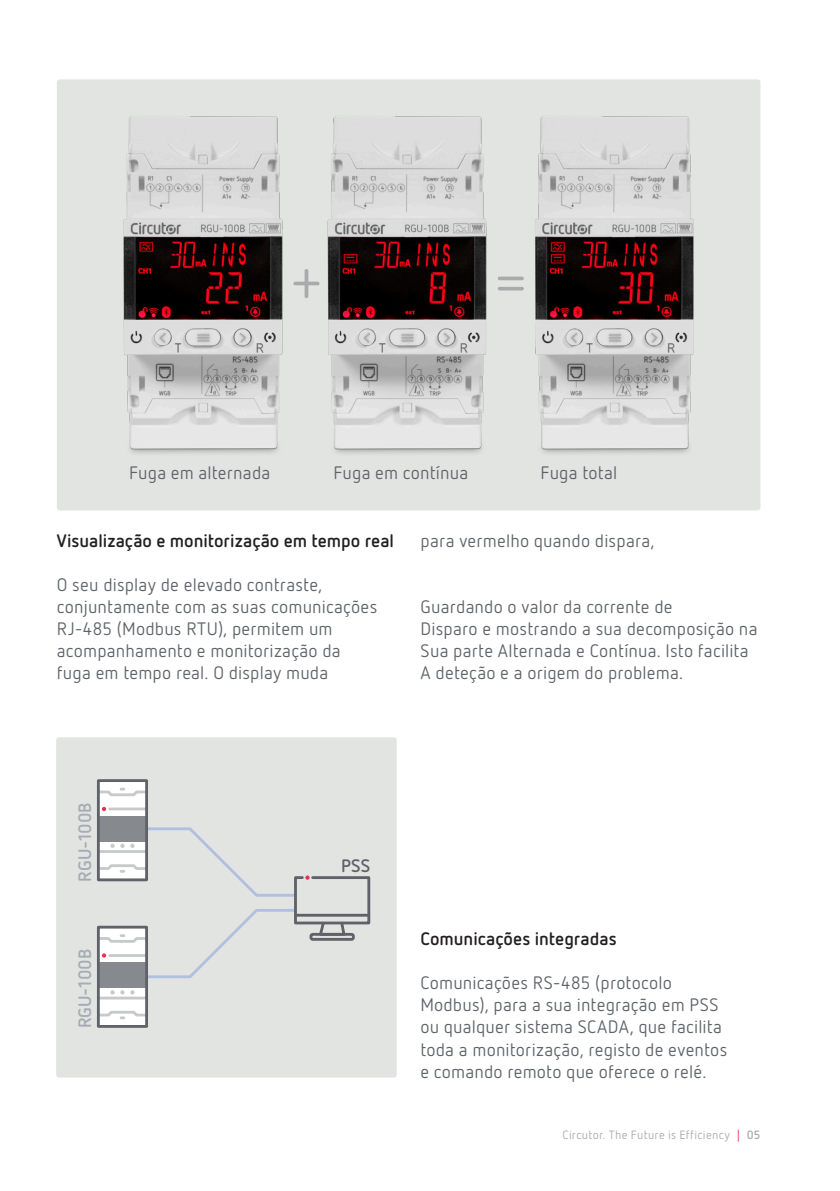
<style>
.page{position:relative;width:840px;height:1191px;background:#fff}
.page>*{position:absolute;margin:0;border:0;box-sizing:border-box;transform-origin:0 0}
.t1{font:18px/22px "Netto Pro";letter-spacing:.01em;color:#5f6369}
.t2{font:700 18px "Netto Pro";color:#231f20}
.t3{font:700 18px "Netto Pro";color:#a6acb3}
.t4{font:700 18px "Netto Pro";color:#5f6369}
.t5{font:12px "Netto Pro";letter-spacing:.03em;color:#a8abac}
.s1{color:#ee2d50}
.s2{font-weight:700}
</style>
<div class="page">
<div style="left:57px;top:79px;width:703px;height:431px;background:#e2e4e2;border-radius:3px"></div>
<div style="left:56px;top:737px;width:340px;height:340px;background:#e2e4e2;border-radius:3px"></div>
<div style="left:98px;top:780px;width:48px;height:100px;background:#fff"></div>
<div style="left:98px;top:816px;width:48px;height:25px;background:#868a8e"></div>
<hr style="left:110px;top:807px;width:36px;height:3px;background:#c8c9c9">
<svg style="left:102px;top:807px;width:4px;height:4px"></svg>
<svg style="left:101px;top:787px;width:43px;height:10px"></svg>
<div style="left:97px;top:779px;width:51px;height:102px;border:3px solid #5f6369"></div>
<div style="left:98px;top:927px;width:48px;height:99px;background:#fff"></div>
<div style="left:98px;top:962px;width:48px;height:26px;background:#868a8e"></div>
<hr style="left:98px;top:996px;width:48px;height:3px;background:#c8c9c9">
<svg style="left:101px;top:1011px;width:43px;height:8px"></svg>
<div style="left:97px;top:925px;width:51px;height:102px;border:3px solid #5f6369"></div>
<svg style="left:110px;top:990px;width:14px;height:4px"></svg>
<svg style="left:130px;top:990px;width:4px;height:4px"></svg>
<svg style="left:97px;top:826px;width:274px;height:153px"></svg>
<img style="left:57px;top:79px;width:672px;height:375px">
<hr style="left:497px;top:277px;width:26px;height:3px;background:#a8abac;border-radius:2px">
<hr style="left:497px;top:287px;width:26px;height:3px;background:#a8abac;border-radius:2px">
<svg style="left:293px;top:269px;width:26px;height:29px"></svg>
<p class="t1" style="left:129px;top:461px;width:143px">Fuga em alternada</p>
<p class="t1" style="left:333px;top:461px;width:136px">Fuga em contínua</p>
<p class="t1" style="left:540px;top:461px;width:78px">Fuga total</p>
<h5 class="t2" style="left:57px;top:529px;width:338px">Visualização e monitorização em tempo real</h5>
<p class="t1" style="left:57px;top:573px;width:322px">O seu display de elevado contraste, conjuntamente com as suas comunicações RJ-485 (Modbus RTU), permitem um acompanhamento e monitorização da fuga em tempo real. O display muda</p>
<p class="t1" style="left:420px;top:529px;width:235px">para vermelho quando dispara,</p>
<p class="t1" style="left:420px;top:595px;width:253px">Guardando o valor da corrente de</p>
<p class="t1" style="left:420px;top:617px;width:338px">Disparo e mostrando a sua decomposição na</p>
<p class="t1" style="left:420px;top:639px;width:329px">Sua parte Alternada e Contínua. Isto facilita</p>
<p class="t1" style="left:420px;top:661px;width:264px">A deteção e a origem do problema.</p>
<p class="t3" style="left:73px;top:881px;width:81px;rotate:-90deg">RGU-100B</p>
<p class="t3" style="left:73px;top:1028px;width:81px;rotate:-90deg">RGU-100B</p>
<p class="t4" style="left:341px;top:853px;width:31px">PSS</p>
<h5 class="t2" style="left:420px;top:927px;width:198px">Comunicações integradas</h5>
<p class="t1" style="left:420px;top:971px;width:308px">Comunicações RS-485 (protocolo Modbus), para a sua integração em PSS ou qualquer sistema SCADA, que facilita toda a monitorização, registo de eventos e comando remoto que oferece o relé.</p>
<p class="t5" style="left:562px;top:1127px;width:199px">Circutor. The Future is Efficiency <span class="s1">|</span> <span class="s2">05</span></p>
</div>
